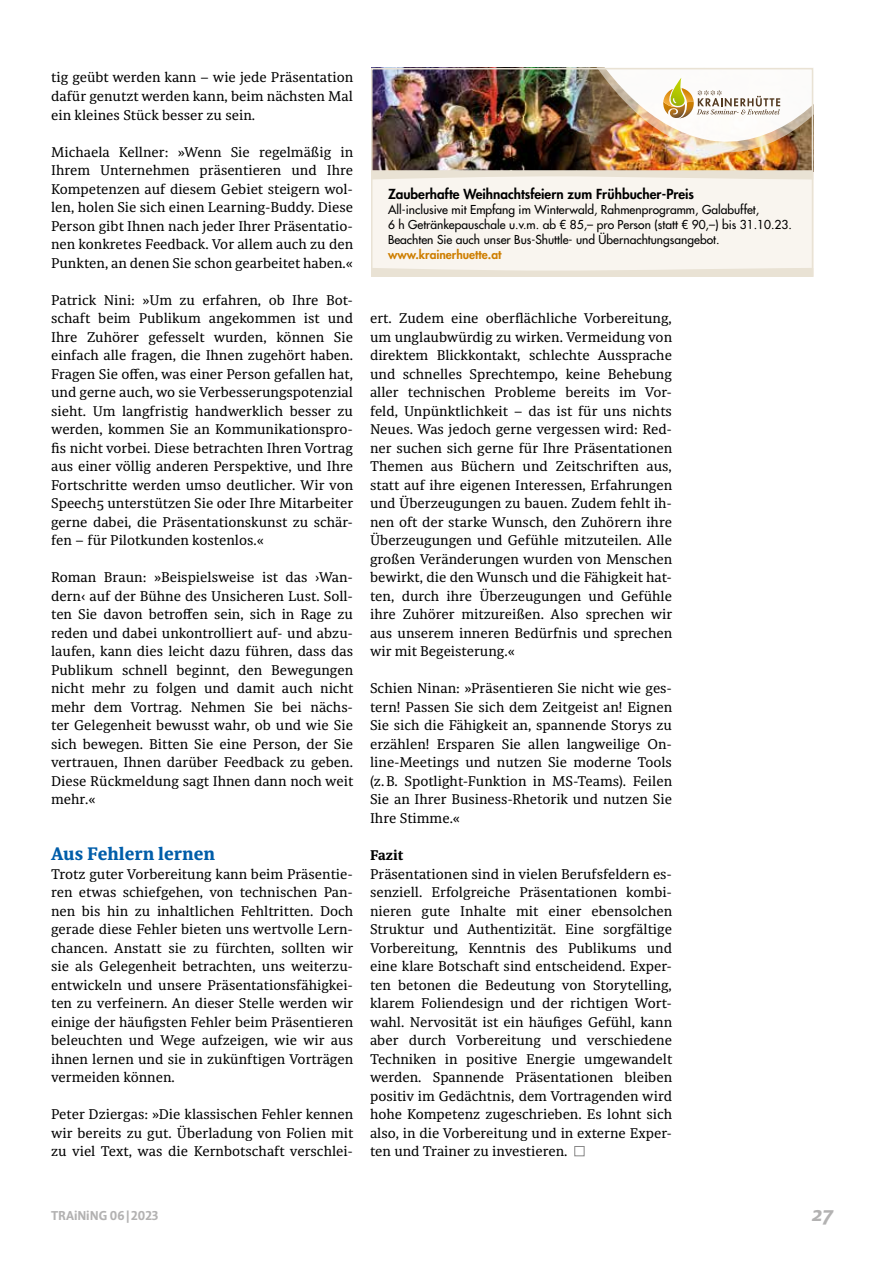
<style>
.page{position:relative;width:893px;height:1263px;background:#fff}
.page>*{position:absolute;margin:0;border:0;box-sizing:border-box;transform-origin:0 0}
.t1{font:italic 700 21px "Acorde";color:#b3b2b2}
.t2{font:700 18px "Sindelar";color:#005da9}
.t3{font:13.95px/18.5px "Sindelar Regular A";color:#000;text-align:justify}
.t4{font:700 13.95px "Sindelar";color:#000}
.t5{font:800 13.5px "Futura Std";color:#000}
.t6{font:700 12.75px "Acorde";color:#b3b2b2}
.t7{font:500 12px/15px "Futura Std";color:#000}
.t8{font:800 12px "Futura Std";color:#ce7e00}
</style>
<div class="page">
<div style="left:574px;top:1146px;width:10px;height:10px;border:1px solid #878787"></div>
<img style="left:614px;top:164px;width:196px;height:6px">
<img style="left:374px;top:71px;width:240px;height:99px">
<div style="left:371px;top:172px;width:442px;height:104px;background:#f9f5ef"></div>
<svg style="left:374px;top:170px;width:436px;height:10px"></svg>
<svg style="left:374px;top:268px;width:436px;height:5px"></svg>
<img style="left:576px;top:71px;width:234px;height:93px">
<div style="left:371px;top:68px;width:442px;height:208px;border:2px solid #e9e2d4"></div>
<p class="t3" style="left:51px;top:69px;width:304px">tig geübt werden kann – wie jede Präsentation dafür genutzt werden kann, beim nächsten Mal ein kleines Stück besser zu sein.</p>
<p class="t3" style="left:51px;top:143px;width:304px">Michaela Kellner: »Wenn Sie regelmäßig in Ihrem Unternehmen präsentieren und Ihre Kompetenzen auf diesem Gebiet steigern wol&shy;len, holen Sie sich einen Learning-Buddy. Diese Person gibt Ihnen nach jeder Ihrer Präsentatio&shy;nen konkretes Feedback. Vor allem auch zu den Punkten, an denen Sie schon gearbeitet haben.«</p>
<p class="t3" style="left:51px;top:291px;width:304px">Patrick Nini: »Um zu erfahren, ob Ihre Bot&shy;schaft beim Publikum angekommen ist und Ihre Zuhörer gefesselt wurden, können Sie einfach alle fragen, die Ihnen zugehört haben.<br>Fragen Sie offen, was einer Person gefallen hat, und gerne auch, wo sie Verbesserungspotenzial sieht. Um langfristig handwerklich besser zu werden, kommen Sie an Kommunikationspro&shy;fis nicht vorbei. Diese betrachten Ihren Vortrag aus einer völlig anderen Perspektive, und Ihre Fortschritte werden umso deutlicher. Wir von Speech5 unterstützen Sie oder Ihre Mitarbeiter gerne dabei, die Präsentationskunst zu schär&shy;fen – für Pilotkunden kostenlos.«</p>
<p class="t3" style="left:51px;top:569px;width:304px">Roman Braun: »Beispielsweise ist das ›Wan&shy;dern‹ auf der Bühne des Unsicheren Lust. Soll&shy;ten Sie davon betroffen sein, sich in Rage zu reden und dabei unkontrolliert auf- und abzu&shy;laufen, kann dies leicht dazu führen, dass das Publikum schnell beginnt, den Bewegungen nicht mehr zu folgen und damit auch nicht mehr dem Vortrag. Nehmen Sie bei nächs&shy;ter Gelegenheit bewusst wahr, ob und wie Sie sich bewegen. Bitten Sie eine Person, der Sie vertrauen, Ihnen darüber Feedback zu geben.<br>Diese Rückmeldung sagt Ihnen dann noch weit mehr.«</p>
<p class="t2" style="left:51px;top:843px;width:166px">Aus Fehlern lernen</p>
<p class="t3" style="left:51px;top:865px;width:304px">Trotz guter Vorbereitung kann beim Präsentie&shy;ren etwas schiefgehen, von technischen Pan&shy;nen bis hin zu inhaltlichen Fehltritten. Doch gerade diese Fehler bieten uns wertvolle Lern&shy;chancen. Anstatt sie zu fürchten, sollten wir sie als Gelegenheit betrachten, uns weiterzu&shy;entwickeln und unsere Präsentationsfähigkei&shy;ten zu verfeinern. An dieser Stelle werden wir einige der häufigsten Fehler beim Präsentieren beleuchten und Wege aufzeigen, wie wir aus ihnen lernen und sie in zukünftigen Vorträgen vermeiden können.</p>
<p class="t3" style="left:51px;top:1106px;width:304px">Peter Dziergas: »Die klassischen Fehler kennen wir bereits zu gut. Überladung von Folien mit zu viel Text, was die Kernbotschaft verschlei-</p>
<p class="t5" style="left:388px;top:186px;width:308px">Zauberhafte Weihnachtsfeiern zum Frühbucher-Preis</p>
<p class="t7" style="left:388px;top:202px;width:405px">All-inclusive mit Empfang im Winterwald, Rahmenprogramm, Galabuffet,<br>6 h Getränkepauschale u.v.m. ab € 85,– pro Person (statt € 90,–) bis 31.10.23.<br>Beachten Sie auch unser Bus-Shuttle- und Übernachtungsangebot.</p>
<p class="t8" style="left:388px;top:247px;width:115px">www.krainerhuette.at</p>
<p class="t3" style="left:370px;top:310px;width:304px">ert. Zudem eine oberflächliche Vorbereitung, um unglaubwürdig zu wirken. Vermeidung von direktem Blickkontakt, schlechte Aussprache und schnelles Sprechtempo, keine Behebung aller technischen Probleme bereits im Vor&shy;feld, Unpünktlichkeit – das ist für uns nichts Neues. Was jedoch gerne vergessen wird: Red&shy;ner suchen sich gerne für Ihre Präsentationen Themen aus Büchern und Zeitschriften aus, statt auf ihre eigenen Interessen, Erfahrungen und Überzeugungen zu bauen. Zudem fehlt ih&shy;nen oft der starke Wunsch, den Zuhörern ihre Überzeugungen und Gefühle mitzuteilen. Alle großen Veränderungen wurden von Menschen bewirkt, die den Wunsch und die Fähigkeit hat&shy;ten, durch ihre Überzeugungen und Gefühle ihre Zuhörer mitzureißen. Also sprechen wir aus unserem inneren Bedürfnis und sprechen wir mit Begeisterung.«</p>
<p class="t3" style="left:370px;top:680px;width:304px">Schien Ninan: »Präsentieren Sie nicht wie ges&shy;tern! Passen Sie sich dem Zeitgeist an! Eignen Sie sich die Fähigkeit an, spannende Storys zu erzählen! Ersparen Sie allen langweilige On&shy;line-Meetings und nutzen Sie moderne Tools (z. B. Spotlight-Funktion in MS-Teams). Feilen Sie an Ihrer Business-Rhetorik und nutzen Sie Ihre Stimme.«</p>
<p class="t4" style="left:370px;top:847px;width:35px">Fazit</p>
<p class="t3" style="left:370px;top:865px;width:304px">Präsentationen sind in vielen Berufsfeldern es&shy;senziell. Erfolgreiche Präsentationen kombi&shy;nieren gute Inhalte mit einer ebensolchen Struktur und Authentizität. Eine sorgfältige Vorbereitung, Kenntnis des Publikums und eine klare Botschaft sind entscheidend. Exper&shy;ten betonen die Bedeutung von Storytelling, klarem Foliendesign und der richtigen Wort&shy;wahl. Nervosität ist ein häufiges Gefühl, kann aber durch Vorbereitung und verschiedene Techniken in positive Energie umgewandelt werden. Spannende Präsentationen bleiben positiv im Gedächtnis, dem Vortragenden wird hohe Kompetenz zugeschrieben. Es lohnt sich also, in die Vorbereitung und in externe Exper&shy;ten und Trainer zu investieren.</p>
<p class="t6" style="left:51px;top:1208px;width:109px">TRAiNiNG 06|2023</p>
<h1 class="t1" style="left:812px;top:1201px;width:23px">27</h1>
</div>
